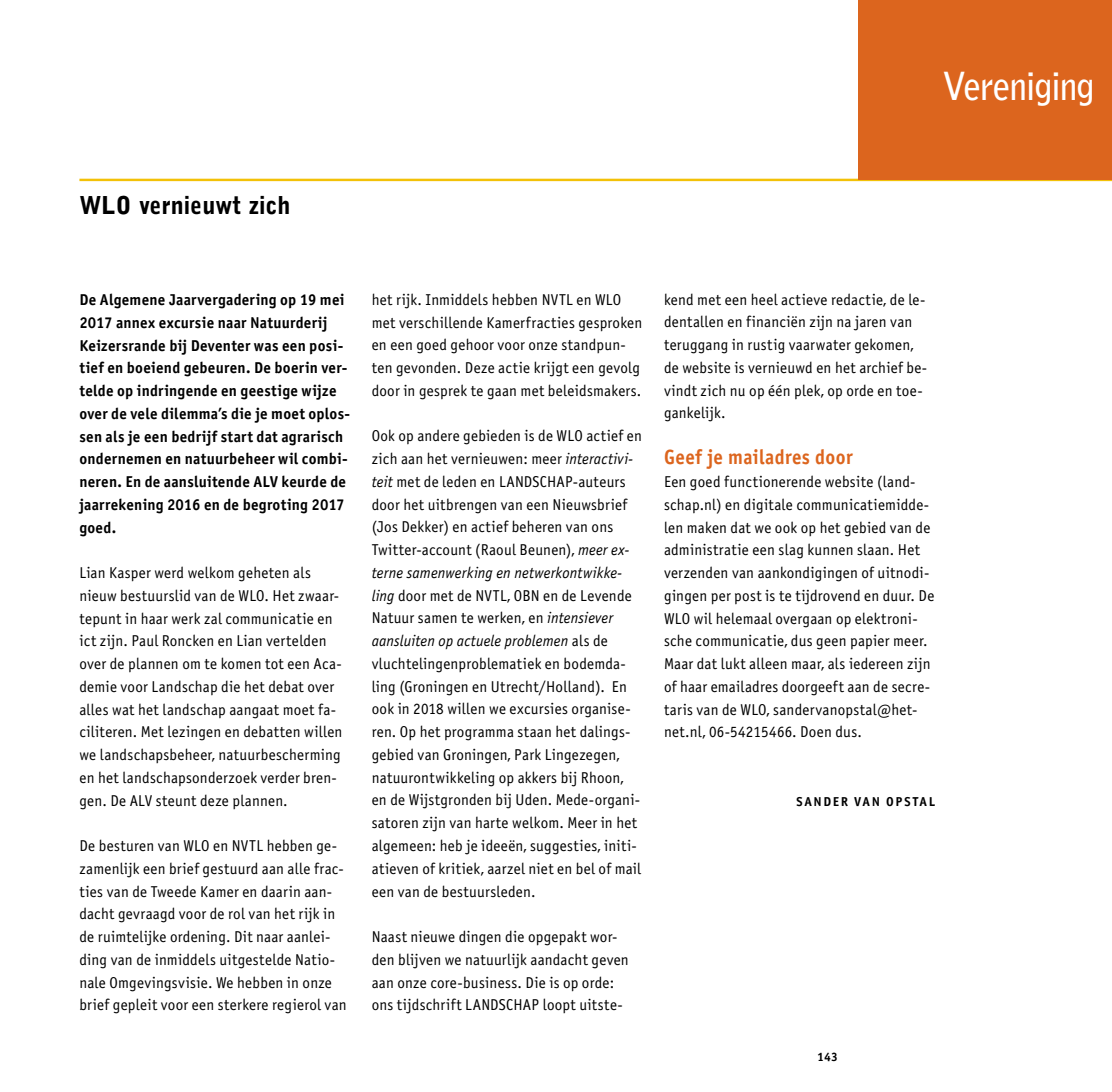
<style>
.page{position:relative;width:1112px;height:1092px;background:#fff}
.page>*{position:absolute;margin:0;border:0;box-sizing:border-box;transform-origin:0 0}
.t1{font:700 38.5px "Bell Gothic";letter-spacing:-.035em;color:#fff;scale:.92 1}
.t2{font:900 24.5px "Bell Gothic Std";letter-spacing:.005em;color:#000;scale:.95 1}
.t3{font:20.65px "Officina Sans Bold ITC";letter-spacing:.02em;color:#dc651e;scale:.92 1}
.t4{font:15.75px/22.8px "Officina Sans ITC";letter-spacing:.015em;color:#000;scale:.96 1}
.t5{font:15.75px/22.8px "Officina Sans Bold ITC";letter-spacing:.02em;color:#000;scale:.96 1}
.t6{font:12.95px "Officina Sans Bold ITC";letter-spacing:.125em;color:#000}
.t7{font:12.25px "Officina Sans Bold ITC";color:#000}
.s1{font-style:italic}
</style>
<div class="page">
<hr style="left:79px;top:179px;width:1032px;height:2px;background:#f3c108">
<div style="left:858px;top:0;width:253px;height:179px;background:#dc651e"></div>
<h1 class="t1" style="left:942px;top:63px;width:167px">Vereniging</h1>
<h2 class="t2" style="left:79px;top:191px;width:223px">WLO vernieuwt zich</h2>
<p class="t5" style="left:79px;top:288px;width:283px">De Algemene Jaarvergadering op 19 mei 2017 annex excursie naar Natuurderij Keizersrande bij Deventer was een posi&shy;tief en boeiend gebeuren. De boerin ver&shy;telde op indringende en geestige wijze over de vele dilemma’s die je moet oplos&shy;sen als je een bedrijf start dat agrarisch ondernemen en natuurbeheer wil combi&shy;neren. En de aansluitende ALV keurde de jaarrekening 2016 en de begroting 2017 goed.</p>
<p class="t4" style="left:79px;top:561px;width:275px">Lian Kasper werd welkom geheten als nieuw bestuurslid van de WLO. Het zwaar&shy;tepunt in haar werk zal communicatie en ict zijn. Paul Roncken en Lian vertelden over de plannen om te komen tot een Aca&shy;demie voor Landschap die het debat over alles wat het landschap aangaat moet fa&shy;ciliteren. Met lezingen en debatten willen we landschapsbeheer, natuurbescherming en het landschapsonderzoek verder bren&shy;gen. De ALV steunt deze plannen.</p>
<p class="t4" style="left:79px;top:834px;width:280px">De besturen van WLO en NVTL hebben ge&shy;zamenlijk een brief gestuurd aan alle frac&shy;ties van de Tweede Kamer en daarin aan&shy;dacht gevraagd voor de rol van het rijk in de ruimtelijke ordening. Dit naar aanlei&shy;ding van de inmiddels uitgestelde Natio&shy;nale Omgevingsvisie. We hebben in onze brief gepleit voor een sterkere regierol van</p>
<p class="t4" style="left:371px;top:288px;width:283px">het rijk. Inmiddels hebben NVTL en WLO met verschillende Kamerfracties gesproken en een goed gehoor voor onze standpun&shy;ten gevonden. Deze actie krijgt een gevolg door in gesprek te gaan met beleidsmakers.</p>
<p class="t4" style="left:371px;top:425px;width:283px">Ook op andere gebieden is de WLO actief en zich aan het vernieuwen: meer <span class="s1">interactivi&shy;teit</span> met de leden en LANDSCHAP-auteurs door het uitbrengen van een Nieuwsbrief (Jos Dekker) en actief beheren van ons Twitter-account (Raoul Beunen), <span class="s1">meer ex&shy;terne samenwerking en netwerkontwikke&shy;ling</span> door met de NVTL, OBN en de Levende Natuur samen te werken, en <span class="s1">intensiever aansluiten op actuele problemen</span> als de vluchtelingenproblematiek en bodemda&shy;ling (Groningen en Utrecht/Holland). En ook in 2018 willen we excursies organise&shy;ren. Op het programma staan het dalings&shy;gebied van Groningen, Park Lingezegen, natuurontwikkeling op akkers bij Rhoon, en de Wijstgronden bij Uden. Mede-organi&shy;satoren zijn van harte welkom. Meer in het algemeen: heb je ideeën, suggesties, initi&shy;atieven of kritiek, aarzel niet en bel of mail een van de bestuursleden.</p>
<p class="t4" style="left:371px;top:925px;width:269px">Naast nieuwe dingen die opgepakt wor&shy;den blijven we natuurlijk aandacht geven aan onze core-business. Die is op orde: ons tijdschrift LANDSCHAP loopt uitste-</p>
<p class="t4" style="left:664px;top:288px;width:276px">kend met een heel actieve redactie, de le&shy;dentallen en financiën zijn na jaren van teruggang in rustig vaarwater gekomen, de website is vernieuwd en het archief be&shy;vindt zich nu op één plek, op orde en toe&shy;gankelijk.</p>
<h3 class="t3" style="left:664px;top:444px;width:206px">Geef je mailadres door</h3>
<p class="t4" style="left:664px;top:470px;width:283px">Een goed functionerende website (land&shy;schap.nl) en digitale communicatiemidde&shy;len maken dat we ook op het gebied van de administratie een slag kunnen slaan. Het verzenden van aankondigingen of uitnodi&shy;gingen per post is te tijdrovend en duur. De WLO wil helemaal overgaan op elektroni&shy;sche communicatie, dus geen papier meer.<br>Maar dat lukt alleen maar, als iedereen zijn of haar emailadres doorgeeft aan de secre&shy;taris van de WLO, sandervanopstal@het&shy;net.nl, 06-54215466. Doen dus.</p>
<p class="t6" style="left:796px;top:793px;width:140px">SANDER VAN OPSTAL</p>
<p class="t7" style="left:817px;top:1049px;width:22px">143</p>
</div>
